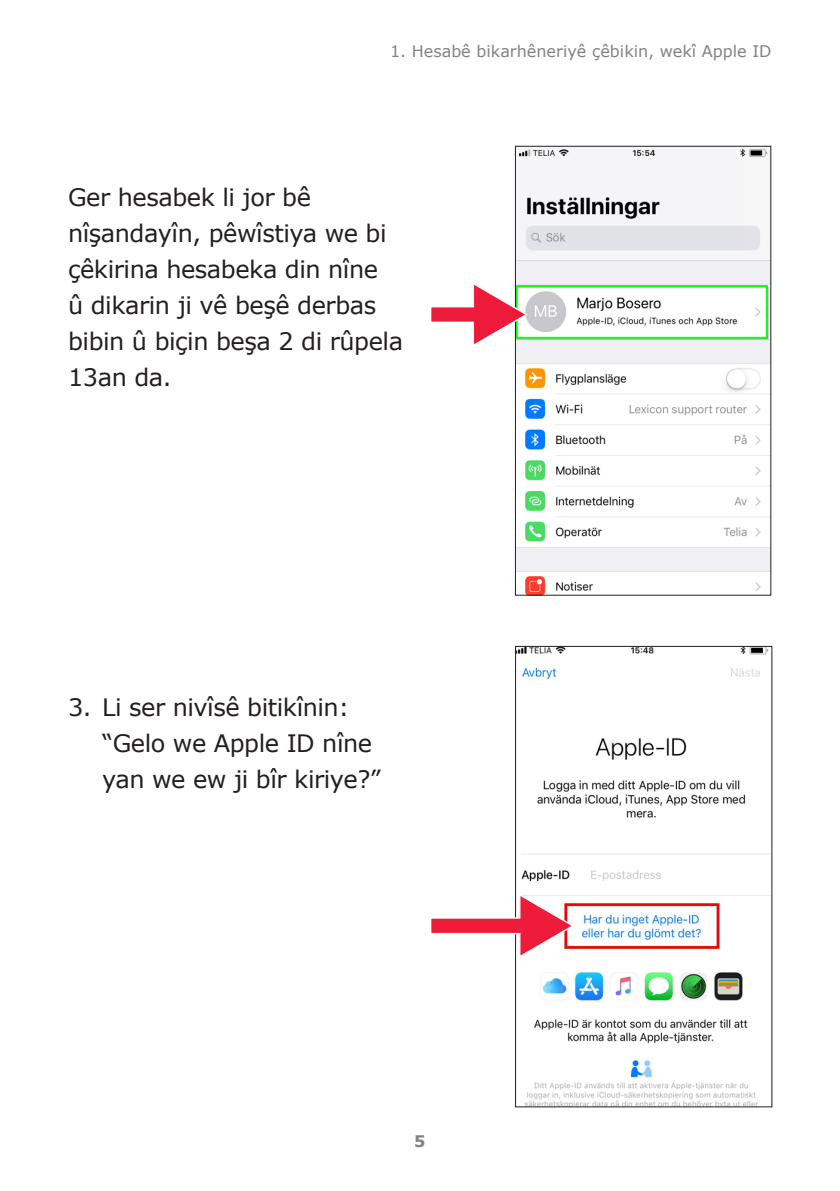
<style>
.page{position:relative;width:840px;height:1191px;background:#fff}
.page>*{position:absolute;margin:0;border:0;box-sizing:border-box;transform-origin:0 0}
.t1{font:24px/36px "Verdana";letter-spacing:-.02em;color:#231f20}
.t2{font:16px "Verdana";color:#808285}
.t3{font:700 16px "Verdana";color:#808285}
</style>
<div class="page">
<img style="left:516px;top:148px;width:252px;height:445px">
<div style="left:514px;top:146px;width:256px;height:449px;border:1px solid #231f20"></div>
<svg style="left:431px;top:281px;width:98px;height:67px"></svg>
<img style="left:516px;top:648px;width:254px;height:457px">
<div style="left:514px;top:646px;width:258px;height:461px;border:1px solid #231f20"></div>
<svg style="left:431px;top:892px;width:144px;height:67px"></svg>
<p class="t2" style="left:390px;top:40px;width:383px">1. Hesabê bikarhêneriyê çêbikin, wekî Apple ID</p>
<p class="t1" style="left:68px;top:178px;width:336px">Ger hesabek li jor bê nîşandayîn, pêwîstiya we bi çêkirina hesabeka din nîne<br>û dikarin ji vê beşê derbas bibin û biçin beşa 2 di rûpela<br>13an da.</p>
<p class="t1" style="left:102px;top:689px;width:280px;text-indent:-34px">3. Li ser nivîsê bitikînin: “Gelo we Apple ID nîne yan we ew ji bîr kiriye?”</p>
<p class="t3" style="left:414px;top:1129px;width:13px">5</p>
</div>
